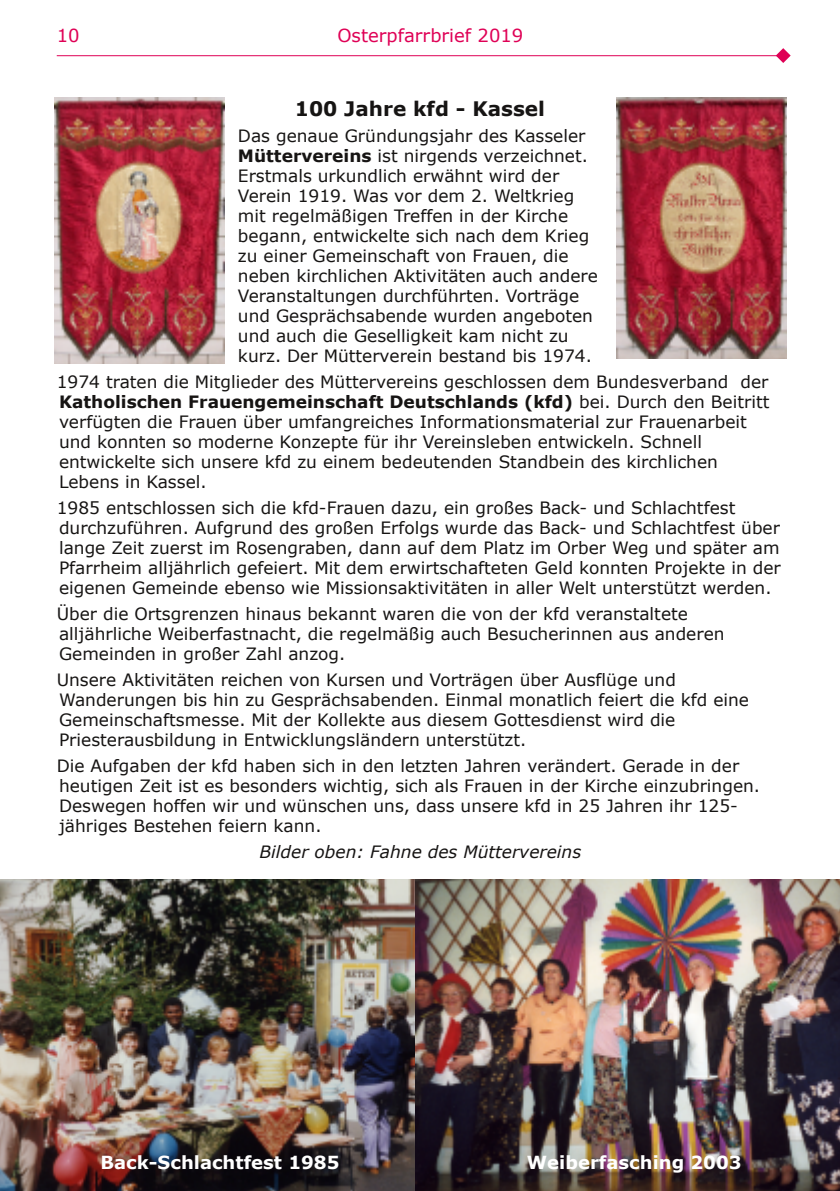
<style>
.page{position:relative;width:840px;height:1191px;background:#fff}
.page>*{position:absolute;margin:0;border:0;box-sizing:border-box;transform-origin:0 0}
.t1{font:700 20px "Verdana";color:#161413}
.t2{font:700 18px "Verdana";color:#fff}
.t3{font:18px "Verdana";color:#df0055}
.t4{font:17px/20px "Verdana";color:#161413}
.t5{font:italic 17px "Verdana";color:#161413}
.s1{font-weight:700}
</style>
<div class="page">
<hr style="left:57px;top:55px;width:725px;height:1px;background:#df0055">
<svg style="left:774px;top:48px;width:17px;height:15px"></svg>
<img style="left:54px;top:98px;width:170px;height:265px">
<img style="left:616px;top:98px;width:169px;height:261px">
<img style="left:0;top:879px;width:415px;height:312px">
<img style="left:415px;top:879px;width:424px;height:312px">
<p class="t3" style="left:57px;top:24px;width:24px">10</p>
<p class="t3" style="left:337px;top:24px;width:187px">Osterpfarrbrief 2019</p>
<p class="t1" style="left:294px;top:95px;width:251px">100 Jahre kfd - Kassel</p>
<p class="t4" style="left:238px;top:125px;width:361px">Das genaue Gründungsjahr des Kasseler <span class="s1">Müttervereins</span> ist nirgends verzeichnet.<br>Erstmals urkundlich erwähnt wird der Verein 1919. Was vor dem 2. Weltkrieg mit regelmäßigen Treffen in der Kirche begann, entwickelte sich nach dem Krieg zu einer Gemeinschaft von Frauen, die neben kirchlichen Aktivitäten auch andere Veranstaltungen durchführten. Vorträge und Gesprächsabende wurden angeboten und auch die Geselligkeit kam nicht zu kurz. Der Mütterverein bestand bis 1974.</p>
<p class="t4" style="left:57px;top:371px;width:713px">1974 traten die Mitglieder des Müttervereins geschlossen dem Bundesverband der <span class="s1">Katholischen Frauengemeinschaft Deutschlands (kfd)</span> bei. Durch den Beitritt verfügten die Frauen über umfangreiches Informationsmaterial zur Frauenarbeit und konnten so moderne Konzepte für ihr Vereinsleben entwickeln. Schnell entwickelte sich unsere kfd zu einem bedeutenden Standbein des kirchlichen Lebens in Kassel.</p>
<p class="t4" style="left:57px;top:497px;width:725px">1985 entschlossen sich die kfd-Frauen dazu, ein großes Back- und Schlachtfest durchzuführen. Aufgrund des großen Erfolgs wurde das Back- und Schlachtfest über lange Zeit zuerst im Rosengraben, dann auf dem Platz im Orber Weg und später am Pfarrheim alljährlich gefeiert. Mit dem erwirtschafteten Geld konnten Projekte in der eigenen Gemeinde ebenso wie Missionsaktivitäten in aller Welt unterstützt werden.</p>
<p class="t4" style="left:57px;top:603px;width:669px">Über die Ortsgrenzen hinaus bekannt waren die von der kfd veranstaltete alljährliche Weiberfastnacht, die regelmäßig auch Besucherinnen aus anderen<br>Gemeinden in großer Zahl anzog.</p>
<p class="t4" style="left:57px;top:669px;width:693px">Unsere Aktivitäten reichen von Kursen und Vorträgen über Ausflüge und Wanderungen bis hin zu Gesprächsabenden. Einmal monatlich feiert die kfd eine Gemeinschaftsmesse. Mit der Kollekte aus diesem Gottesdienst wird die Priesterausbildung in Entwicklungsländern unterstützt.</p>
<p class="t4" style="left:57px;top:755px;width:704px">Die Aufgaben der kfd haben sich in den letzten Jahren verändert. Gerade in der heutigen Zeit ist es besonders wichtig, sich als Frauen in der Kirche einzubringen.<br>Deswegen hoffen wir und wünschen uns, dass unsere kfd in 25 Jahren ihr 125- jähriges Bestehen feiern kann.</p>
<p class="t5" style="left:259px;top:840px;width:323px">Bilder oben: Fahne des Müttervereins</p>
<p class="t2" style="left:100px;top:1151px;width:240px">Back-Schlachtfest 1985</p>
<p class="t2" style="left:526px;top:1151px;width:216px">Weiberfasching 2003</p>
</div>
